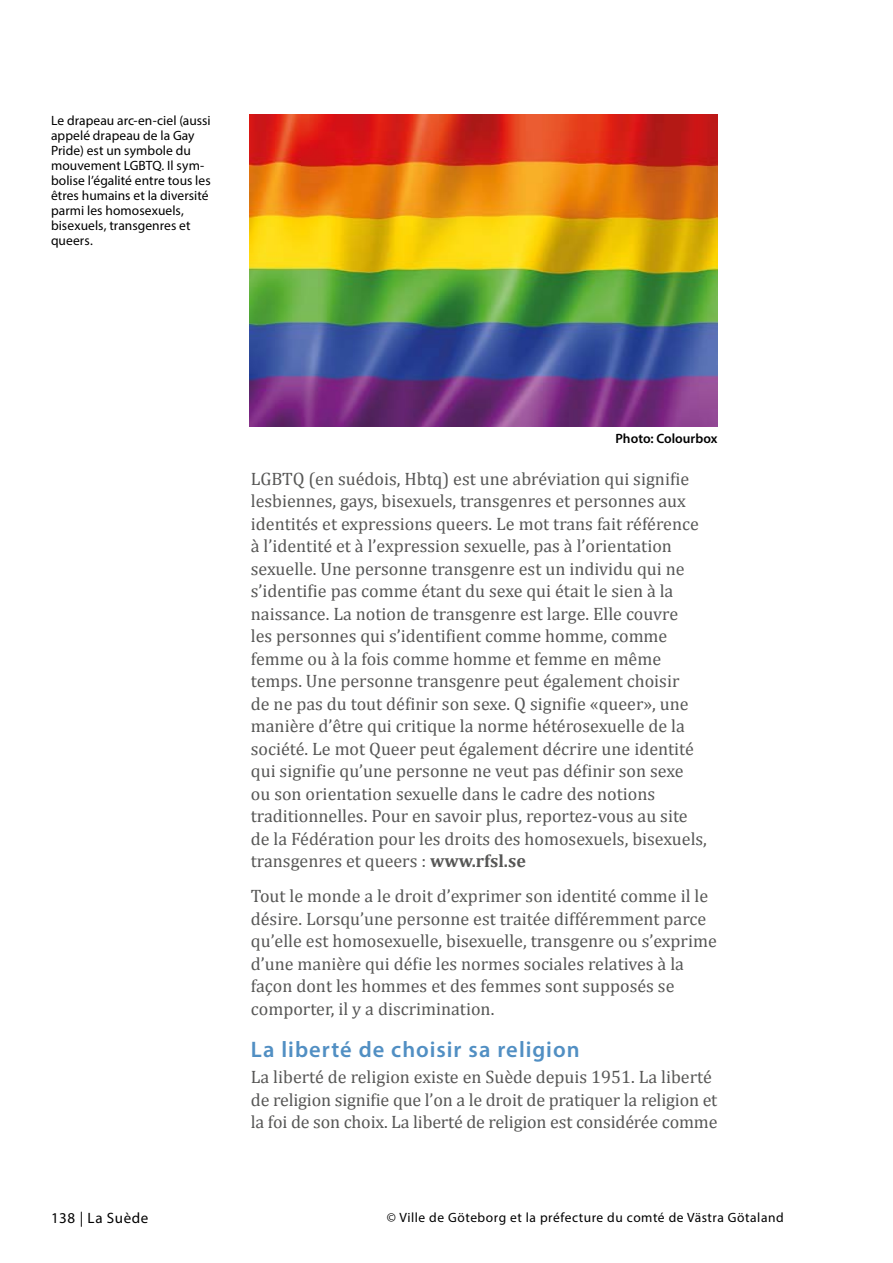
<style>
.page{position:relative;width:893px;height:1263px;background:#fff}
.page>*{position:absolute;margin:0;border:0;box-sizing:border-box;transform-origin:0 0}
.t1{font:600 22.5px "Myriad Pro";letter-spacing:.045em;color:#518fc3}
.t2{font:18px/22.5px "Cambria";color:#575756}
.t3{font:15px "Myriad Pro";letter-spacing:.04em;color:#000}
.t4{font:13.5px/15px "Myriad Pro";letter-spacing:.005em;color:#000}
.t5{font:13.5px "Myriad Pro";letter-spacing:.04em;color:#000}
.t6{font:600 13.5px "Myriad Pro";color:#000}
.s1{font-weight:700}
</style>
<div class="page">
<img style="left:250px;top:115px;width:468px;height:312px">
<p class="t4" style="left:51px;top:113px;width:161px">Le drapeau arc-en-ciel (aussi appelé drapeau de la Gay<br>Pride) est un symbole du mouvement LGBTQ. Il sym&shy;bolise l’égalité entre tous les êtres humains et la diversité parmi les homosexuels, bisexuels, transgenres et queers.</p>
<p class="t6" style="left:615px;top:430px;width:104px">Photo: Colourbox</p>
<p class="t2" style="left:251px;top:467px;width:458px">LGBTQ (en suédois, Hbtq) est une abréviation qui signifie lesbiennes, gays, bisexuels, transgenres et personnes aux identités et expressions queers. Le mot trans fait référence à l’identité et à l’expression sexuelle, pas à l’orientation sexuelle. Une personne transgenre est un individu qui ne s’identifie pas comme étant du sexe qui était le sien à la naissance. La notion de transgenre est large. Elle couvre<br>les personnes qui s’identifient comme homme, comme femme ou à la fois comme homme et femme en même temps. Une personne transgenre peut également choisir<br>de ne pas du tout définir son sexe. Q signifie «queer», une manière d’être qui critique la norme hétérosexuelle de la société. Le mot Queer peut également décrire une identité qui signifie qu’une personne ne veut pas définir son sexe ou son orientation sexuelle dans le cadre des notions traditionnelles. Pour en savoir plus, reportez-vous au site de la Fédération pour les droits des homosexuels, bisexuels, transgenres et queers : <span class="s1">www.rfsl.se</span></p>
<p class="t2" style="left:251px;top:885px;width:467px">Tout le monde a le droit d’exprimer son identité comme il le désire. Lorsqu’une personne est traitée différemment parce qu’elle est homosexuelle, bisexuelle, transgenre ou s’exprime d’une manière qui défie les normes sociales relatives à la façon dont les hommes et des femmes sont supposés se comporter, il y a discrimination.</p>
<p class="t1" style="left:251px;top:1035px;width:330px">La liberté de choisir sa religion</p>
<p class="t2" style="left:251px;top:1066px;width:468px">La liberté de religion existe en Suède depuis 1951. La liberté de religion signifie que l’on a le droit de pratiquer la religion et la foi de son choix. La liberté de religion est considérée comme</p>
<p class="t3" style="left:51px;top:1209px;width:99px">138 | La Suède</p>
<p class="t5" style="left:387px;top:1209px;width:398px">© Ville de Göteborg et la préfecture du comté de Västra Götaland</p>
</div>
